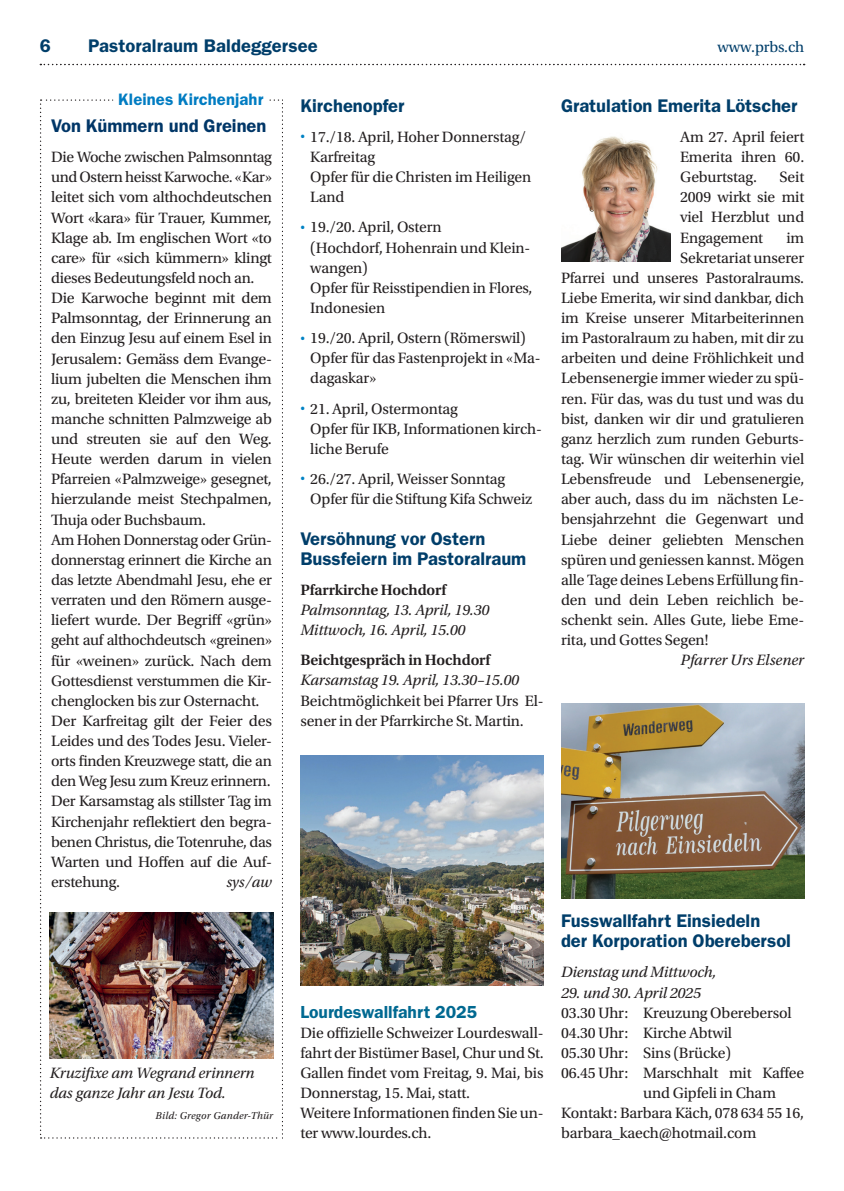
<style>
.page{position:relative;width:844px;height:1191px;background:#fff}
.page>*{position:absolute;margin:0;border:0;box-sizing:border-box;transform-origin:0 0}
.t1{font:600 18.38px/20.1px "ITC Franklin Gothic Std";color:#003e6a}
.t2{font:600 18.38px "ITC Franklin Gothic Std";color:#003667}
.t3{font:600 17.5px "ITC Franklin Gothic Std";color:#006991}
.t4{font:600 16.62px "ITC Franklin Gothic Std";letter-spacing:.005em;color:#007cc2}
.t5{font:15.75px/20.1px "Utopia Std";letter-spacing:-.015em;color:#231f20}
.t6{font:italic 15.75px/20.1px "Utopia Std";letter-spacing:-.01em;color:#231f20}
.t7{font:600 15.75px "Utopia Std";letter-spacing:-.01em;color:#231f20}
.t8{font:15.75px "Utopia Std";letter-spacing:-.01em;color:#003e6a}
.t9{font:italic 10.5px "Utopia Std";letter-spacing:.02em;color:#231f20}
</style>
<div class="page">
<svg style="left:40px;top:64px;width:764px;height:1px"></svg>
<img style="left:561px;top:136px;width:109px;height:125px">
<img style="left:301px;top:756px;width:242px;height:230px">
<img style="left:561px;top:703px;width:243px;height:195px">
<svg style="left:40px;top:99px;width:243px;height:1039px"></svg>
<div style="left:113px;top:93px;width:155px;height:12px;background:#fff"></div>
<img style="left:50px;top:912px;width:223px;height:146px">
<p class="t1" style="left:40px;top:36px;width:13px">6</p>
<p class="t1" style="left:88px;top:36px;width:231px">Pastoralraum Baldeggersee</p>
<p class="t8" style="left:717px;top:39px;width:88px">www.prbs.ch</p>
<p class="t2" style="left:113px;top:35px;width:123px">Aus der Kirche</p>
<p class="t2" style="left:272px;top:35px;width:13px">5</p>
<p class="t4" style="left:118px;top:89px;width:146px">Kleines Kirchenjahr</p>
<p class="t2" style="left:51px;top:115px;width:217px">Von Kümmern und Greinen</p>
<p class="t5" style="left:51px;top:147px;width:222px">Die Woche zwischen Palmsonntag und Ostern heisst Karwoche. «Kar» leitet sich vom althochdeutschen<br>Wort «kara» für Trauer, Kummer,<br>Klage ab. Im englischen Wort «to care» für «sich kümmern» klingt dieses Bedeutungsfeld noch an.<br>Die Karwoche beginnt mit dem<br>Palmsonntag, der Erinnerung an den Einzug Jesu auf einem Esel in<br>Jerusalem: Gemäss dem Evange&shy;lium jubelten die Menschen ihm zu, breiteten Kleider vor ihm aus, manche schnitten Palmzweige ab und streuten sie auf den Weg.<br>Heute werden darum in vielen<br>Pfarreien «Palmzweige» gesegnet, hierzulande meist Stechpalmen,<br>Thuja oder Buchsbaum.<br>Am Hohen Donnerstag oder Grün&shy;donnerstag erinnert die Kirche an das letzte Abendmahl Jesu, ehe er verraten und den Römern ausge&shy;liefert wurde. Der Begriff «grün» geht auf althochdeutsch «greinen» für «weinen» zurück. Nach dem<br>Gottesdienst verstummen die Kir&shy;chenglocken bis zur Osternacht.<br>Der Karfreitag gilt der Feier des<br>Leides und des Todes Jesu. Vieler&shy;orts finden Kreuzwege statt, die an den Weg Jesu zum Kreuz erinnern.<br>Der Karsamstag als stillster Tag im<br>Kirchenjahr reflektiert den begra&shy;benen Christus, die Totenruhe, das<br>Warten und Hoffen auf die Auf&shy;erstehung.</p>
<p class="t6" style="left:226px;top:872px;width:47px">sys/aw</p>
<p class="t6" style="left:50px;top:1063px;width:206px">Kruzifixe am Wegrand erinnern das ganze Jahr an Jesu Tod.</p>
<p class="t9" style="left:156px;top:1109px;width:119px">Bild: Gregor Gander-Thür</p>
<p class="t1" style="left:300px;top:95px;width:106px">Kirchenopfer</p>
<p class="t5" style="left:310px;top:127px;width:222px;text-indent:-10px"><sup>•</sup> 17./18. April, Hoher Donnerstag/<br>Karfreitag<br>Opfer für die Christen im Heiligen<br>Land</p>
<p class="t5" style="left:310px;top:217px;width:224px;text-indent:-10px"><sup>•</sup> 19./20. April, Ostern<br>(Hochdorf, Hohenrain und Klein&shy;wangen)<br>Opfer für Reisstipendien in Flores,<br>Indonesien</p>
<p class="t5" style="left:310px;top:328px;width:232px;text-indent:-10px"><sup>•</sup> 19./20. April, Ostern (Römerswil)<br>Opfer für das Fastenprojekt in «Ma&shy;dagaskar»</p>
<p class="t5" style="left:310px;top:399px;width:233px;text-indent:-10px"><sup>•</sup> 21. April, Ostermontag<br>Opfer für IKB, Informationen kirch&shy;liche Berufe</p>
<p class="t5" style="left:310px;top:469px;width:223px;text-indent:-10px"><sup>•</sup> 26./27. April, Weisser Sonntag<br>Opfer für die Stiftung Kifa Schweiz</p>
<p class="t1" style="left:300px;top:528px;width:227px">Versöhnung vor Ostern<br>Bussfeiern im Pastoralraum</p>
<p class="t7" style="left:300px;top:581px;width:147px">Pfarrkirche Hochdorf</p>
<p class="t6" style="left:300px;top:600px;width:190px">Palmsonntag, 13. April, 19.30<br>Mittwoch, 16. April, 15.00</p>
<p class="t7" style="left:300px;top:651px;width:191px">Beichtgespräch in Hochdorf</p>
<p class="t6" style="left:300px;top:670px;width:220px">Karsamstag 19. April, 13.30–15.00</p>
<p class="t5" style="left:300px;top:690px;width:245px">Beichtmöglichkeit bei Pfarrer Urs El&shy;sener in der Pfarrkirche St. Martin.</p>
<p class="t1" style="left:561px;top:95px;width:238px">Gratulation Emerita Lötscher</p>
<p class="t5" style="left:680px;top:127px;width:126px;text-align:justify">Am 27. April feiert Emerita ihren 60.<br>Geburtstag.</p>
<p class="t5" style="left:680px;top:167px;width:126px;text-align:justify;text-indent:99px">Seit 2009 wirkt sie mit viel Herzblut und Engagement</p>
<p class="t5" style="left:786px;top:228px;width:19px">im</p>
<p class="t5" style="left:680px;top:248px;width:126px">Sekretariat unserer</p>
<p class="t5" style="left:561px;top:268px;width:245px">Pfarrei und unseres Pastoralraums.</p>
<p class="t5" style="left:561px;top:288px;width:245px">Liebe Emerita, wir sind dankbar, dich</p>
<p class="t5" style="left:561px;top:308px;width:245px">im Kreise unserer Mitarbeiterinnen</p>
<p class="t5" style="left:561px;top:328px;width:245px">im Pastoralraum zu haben, mit dir zu</p>
<p class="t5" style="left:561px;top:348px;width:245px">arbeiten und deine Fröhlichkeit und</p>
<p class="t5" style="left:561px;top:368px;width:245px">Lebensenergie immer wieder zu spü-</p>
<p class="t5" style="left:561px;top:389px;width:245px">ren. Für das, was du tust und was du</p>
<p class="t5" style="left:561px;top:409px;width:245px">bist, danken wir dir und gratulieren</p>
<p class="t5" style="left:561px;top:429px;width:245px">ganz herzlich zum runden Geburts-</p>
<p class="t5" style="left:561px;top:449px;width:245px">tag. Wir wünschen dir weiterhin viel</p>
<p class="t5" style="left:561px;top:469px;width:245px">Lebensfreude und Lebensenergie,</p>
<p class="t5" style="left:561px;top:489px;width:245px">aber auch, dass du im nächsten Le-</p>
<p class="t5" style="left:561px;top:509px;width:245px">bensjahrzehnt die Gegenwart und</p>
<p class="t5" style="left:561px;top:529px;width:245px">Liebe deiner geliebten Menschen</p>
<p class="t5" style="left:561px;top:550px;width:245px">spüren und geniessen kannst. Mögen</p>
<p class="t5" style="left:561px;top:570px;width:245px">alle Tage deines Lebens Erfüllung fin-</p>
<p class="t5" style="left:561px;top:590px;width:245px">den und dein Leben reichlich be-</p>
<p class="t5" style="left:561px;top:610px;width:245px">schenkt sein. Alles Gute, liebe Eme-</p>
<p class="t5" style="left:561px;top:630px;width:149px">rita, und Gottes Segen!</p>
<p class="t6" style="left:680px;top:650px;width:125px">Pfarrer Urs Elsener</p>
<p class="t3" style="left:300px;top:1001px;width:178px">Lourdeswallfahrt 2025</p>
<p class="t5" style="left:300px;top:1022px;width:245px">Die offizielle Schweizer Lourdeswall&shy;fahrt der Bistümer Basel, Chur und St.<br>Gallen findet vom Freitag, 9. Mai, bis Donnerstag, 15. Mai, statt.<br>Weitere Informationen finden Sie un&shy;ter www.lourdes.ch.</p>
<p class="t1" style="left:561px;top:910px;width:231px">Fusswallfahrt Einsiedeln der Korporation Oberebersol</p>
<p class="t6" style="left:561px;top:962px;width:157px">Dienstag und Mittwoch,</p>
<p class="t6" style="left:561px;top:982px;width:141px">29. und 30. April 2025</p>
<p class="t5" style="left:561px;top:1002px;width:232px">03.30 Uhr: Kreuzung Oberebersol</p>
<p class="t5" style="left:561px;top:1023px;width:172px">04.30 Uhr: Kirche Abtwil</p>
<p class="t5" style="left:561px;top:1043px;width:171px">05.30 Uhr: Sins (Brücke)</p>
<p class="t5" style="left:561px;top:1063px;width:245px">06.45 Uhr: Marschhalt mit Kaffee</p>
<p class="t5" style="left:643px;top:1083px;width:134px">und Gipfeli in Cham</p>
<p class="t5" style="left:561px;top:1103px;width:245px">Kontakt: Barbara Käch, 078 634 55 16,</p>
<p class="t5" style="left:561px;top:1123px;width:197px">barbara_kaech@hotmail.com</p>
</div>
